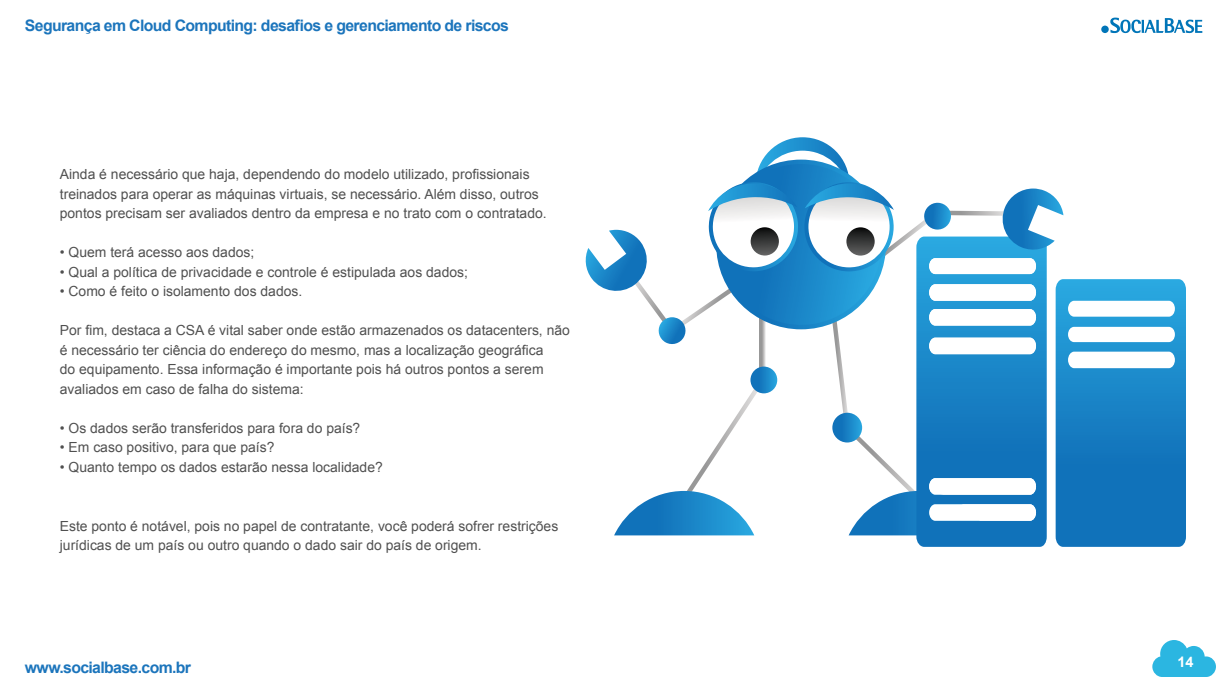
<style>
.page{position:relative;width:1220px;height:686px;background:#fff}
.page>*{position:absolute;margin:0;border:0;box-sizing:border-box;transform-origin:0 0}
.t1{font:700 15.8px "Arial";letter-spacing:-.04em;color:#1c75bc}
.t2{font:700 14.6px "Arial";color:#fff}
.t3{font:13.9px/19.5px "Arial";color:#505050}
</style>
<div class="page">
<svg style="left:1152px;top:640px;width:64px;height:37px"></svg>
<div style="left:1101px;top:26px;width:8px;height:7px;background:#0075b8;border-radius:50%"></div>
<svg style="left:1110px;top:18px;width:92px;height:15px"></svg>
<svg style="left:1056px;top:279px;width:130px;height:268px"></svg>
<svg style="left:916px;top:535px;width:131px;height:12px"></svg>
<svg style="left:585px;top:137px;width:478px;height:398px"></svg>
<p class="t1" style="left:25px;top:15px;width:485px">Segurança em Cloud Computing: desafios e gerenciamento de riscos</p>
<p class="t3" style="left:60px;top:165px;width:488px">Ainda é necessário que haja, dependendo do modelo utilizado, profissionais treinados para operar as máquinas virtuais, se necessário. Além disso, outros pontos precisam ser avaliados dentro da empresa e no trato com o contratado.</p>
<p class="t3" style="left:60px;top:243px;width:196px">• Quem terá acesso aos dados;</p>
<p class="t3" style="left:60px;top:262px;width:410px">• Qual a política de privacidade e controle é estipulada aos dados;</p>
<p class="t3" style="left:60px;top:282px;width:244px">• Como é feito o isolamento dos dados.</p>
<p class="t3" style="left:60px;top:321px;width:512px">Por fim, destaca a CSA é vital saber onde estão armazenados os datacenters, não é necessário ter ciência do endereço do mesmo, mas a localização geográfica<br>do equipamento. Essa informação é importante pois há outros pontos a serem avaliados em caso de falha do sistema:</p>
<p class="t3" style="left:60px;top:418px;width:302px">• Os dados serão transferidos para fora do país?</p>
<p class="t3" style="left:60px;top:438px;width:216px">• Em caso positivo, para que país?</p>
<p class="t3" style="left:60px;top:458px;width:325px">• Quanto tempo os dados estarão nessa localidade?</p>
<p class="t3" style="left:60px;top:516px;width:500px">Este ponto é notável, pois no papel de contratante, você poderá sofrer restrições jurídicas de um país ou outro quando o dado sair do país de origem.</p>
<p class="t1" style="left:25px;top:656px;width:168px">www.socialbase.com.br</p>
<p class="t2" style="left:1177px;top:652px;width:18px">14</p>
</div>
